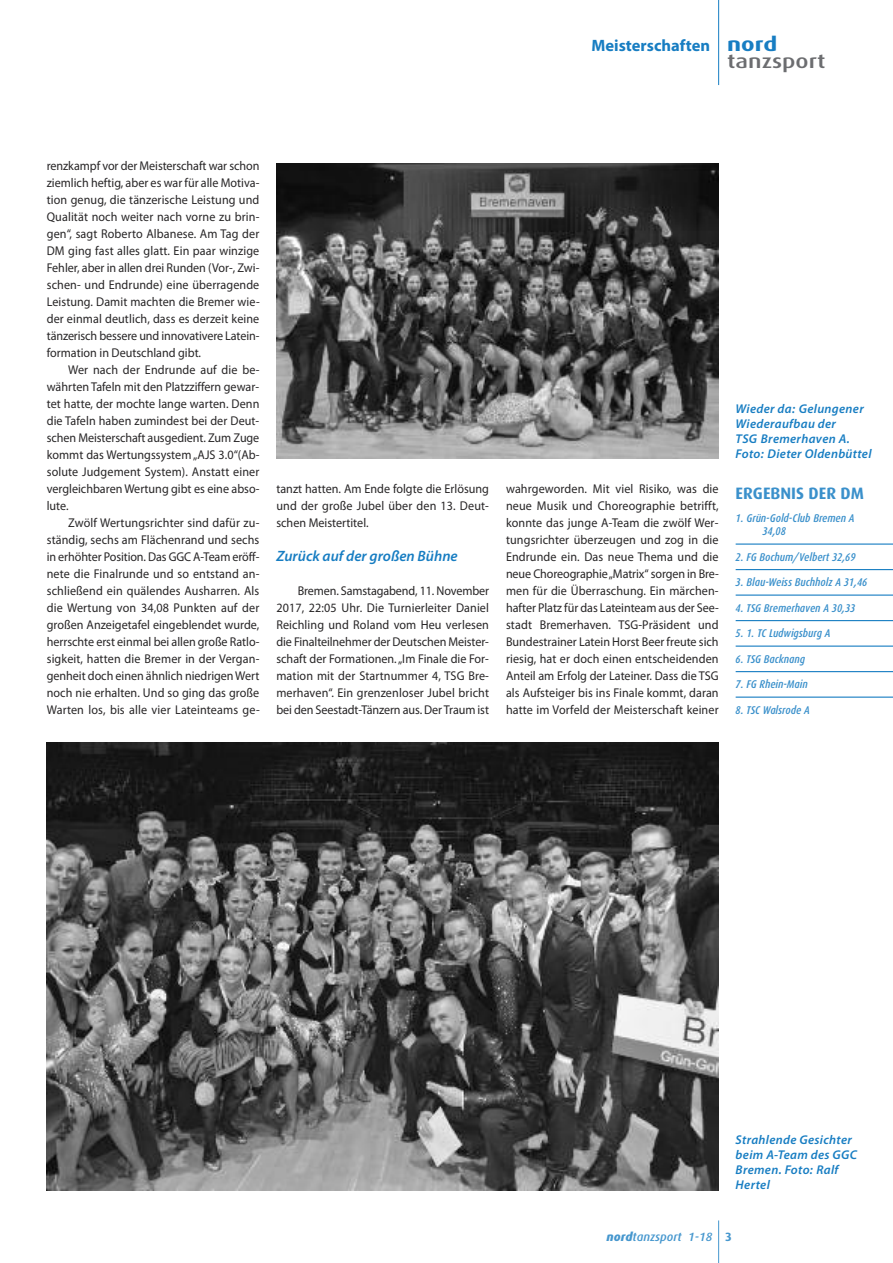
<style>
.page{position:relative;width:893px;height:1263px;background:#fff}
.page>*{position:absolute;margin:0;border:0;box-sizing:border-box;transform-origin:0 0}
.t1{font:500 19.5px "Dax";color:#6c6d70;scale:1.25 1}
.t2{font:700 19.5px "Dax";color:#177dc2;scale:1.25 1}
.t3{font:700 16.5px "Myriad Pro";color:#177dc2}
.t4{font:700 16.5px "Dax";color:#3a90cb}
.t5{font:italic 600 15px "Myriad Pro";color:#177dc2}
.t6{font:12.75px/17px "Myriad Pro";color:#272526;text-align:justify;scale:.95 1}
.t7{font:italic 600 12.75px/14.9px "Myriad Pro";letter-spacing:.025em;color:#177dc2}
.t8{font:italic 500 12px "Dax";color:#4697ce}
.t9{font:italic 500 11.25px/12.8px "Dax Condensed";color:#3a90cb}
.s1{font-weight:800}
.s2{font-weight:700;font-style:normal}
</style>
<div class="page">
<hr style="left:718px;top:1220px;width:1px;height:43px;background:#4697ce">
<hr style="left:718px;top:0;width:1px;height:85px;background:#177dc2">
<hr style="left:736px;top:543px;width:157px;height:2px;background:#177dc2">
<hr style="left:736px;top:569px;width:157px;height:1px;background:#177dc2">
<hr style="left:736px;top:594px;width:157px;height:2px;background:#177dc2">
<hr style="left:736px;top:620px;width:157px;height:1px;background:#177dc2">
<hr style="left:736px;top:645px;width:157px;height:2px;background:#177dc2">
<hr style="left:736px;top:671px;width:157px;height:1px;background:#177dc2">
<hr style="left:736px;top:696px;width:157px;height:2px;background:#177dc2">
<img style="left:47px;top:743px;width:672px;height:447px">
<img style="left:277px;top:163px;width:441px;height:295px">
<p class="t3" style="left:592px;top:39px;width:120px">Meisterschaften</p>
<h1 class="t2" style="left:727px;top:33px;width:42px">nord</h1>
<h1 class="t1" style="left:727px;top:50px;width:80px">tanzsport</h1>
<p class="t6" style="left:47px;top:158px;width:226px">renzkampf vor der Meisterschaft war schon ziemlich heftig, aber es war für alle Motiva&shy;tion genug, die tänzerische Leistung und Qualität noch weiter nach vorne zu brin&shy;gen“, sagt Roberto Albanese. Am Tag der DM ging fast alles glatt. Ein paar winzige Fehler, aber in allen drei Runden (Vor-, Zwi&shy;schen- und Endrunde) eine überragende Leistung. Damit machten die Bremer wie&shy;der einmal deutlich, dass es derzeit keine tänzerisch bessere und innovativere Latein&shy;formation in Deutschland gibt.</p>
<p class="t6" style="left:47px;top:362px;width:225px;text-indent:21px">Wer nach der Endrunde auf die be&shy;währten Tafeln mit den Platzziffern gewar&shy;tet hatte, der mochte lange warten. Denn die Tafeln haben zumindest bei der Deut&shy;schen Meisterschaft ausgedient. Zum Zuge kommt das Wertungssystem„AJS 3.0“(Ab&shy;solute Judgement System). Anstatt einer vergleichbaren Wertung gibt es eine abso&shy;lute.</p>
<p class="t6" style="left:47px;top:516px;width:226px;text-indent:21px">Zwölf Wertungsrichter sind dafür zu&shy;ständig, sechs am Flächenrand und sechs in erhöhter Position. Das GGC A-Team eröff&shy;nete die Finalrunde und so entstand an&shy;schließend ein quälendes Ausharren. Als die Wertung von 34,08 Punkten auf der großen Anzeigetafel eingeblendet wurde, herrschte erst einmal bei allen große Ratlo&shy;sigkeit, hatten die Bremer in der Vergan&shy;genheit doch einen ähnlich niedrigen Wert noch nie erhalten. Und so ging das große Warten los, bis alle vier Lateinteams ge-</p>
<p class="t6" style="left:276px;top:482px;width:225px">tanzt hatten. Am Ende folgte die Erlösung und der große Jubel über den 13. Deut&shy;schen Meistertitel.</p>
<p class="t5" style="left:276px;top:551px;width:183px">Zurück auf der großen Bühne</p>
<p class="t6" style="left:276px;top:584px;width:225px;text-indent:21px">Bremen. Samstagabend, 11. November 2017, 22:05 Uhr. Die Turnierleiter Daniel Reichling und Roland vom Heu verlesen die Finalteilnehmer der Deutschen Meister&shy;schaft der Formationen.„Im Finale die For&shy;mation mit der Startnummer 4, TSG Bre&shy;merhaven“. Ein grenzenloser Jubel bricht bei den Seestadt-Tänzern aus. Der Traum ist</p>
<p class="t6" style="left:506px;top:482px;width:226px">wahrgeworden. Mit viel Risiko, was die neue Musik und Choreographie betrifft, konnte das junge A-Team die zwölf Wer&shy;tungsrichter überzeugen und zog in die Endrunde ein. Das neue Thema und die neue Choreographie„Matrix“ sorgen in Bre&shy;men für die Überraschung. Ein märchen&shy;hafter Platz für das Lateinteam aus der See&shy;stadt Bremerhaven. TSG-Präsident und Bundestrainer Latein Horst Beer freute sich riesig, hat er doch einen entscheidenden Anteil am Erfolg der Lateiner. Dass die TSG als Aufsteiger bis ins Finale kommt, daran hatte im Vorfeld der Meisterschaft keiner</p>
<p class="t7" style="left:736px;top:403px;width:137px">Wieder da: Gelungener<br>Wiederaufbau der<br>TSG Bremerhaven A.<br>Foto: Dieter Oldenbüttel</p>
<p class="t4" style="left:736px;top:484px;width:130px">ERGEBNIS DER DM</p>
<p class="t9" style="left:762px;top:512px;width:94px;text-indent:-27px">1. Grün-Gold-Club Bremen A<br>34,08</p>
<p class="t9" style="left:736px;top:550px;width:121px">2. FG Bochum/Velbert 32,69</p>
<p class="t9" style="left:736px;top:576px;width:133px">3. Blau-Weiss Buchholz A 31,46</p>
<p class="t9" style="left:736px;top:601px;width:121px">4. TSG Bremerhaven A 30,33</p>
<p class="t9" style="left:736px;top:627px;width:96px">5. 1. TC Ludwigsburg A</p>
<p class="t9" style="left:736px;top:652px;width:71px">6. TSG Backnang</p>
<p class="t9" style="left:736px;top:678px;width:74px">7. FG Rhein-Main</p>
<p class="t9" style="left:736px;top:703px;width:76px">8. TSC Walsrode A</p>
<p class="t7" style="left:736px;top:1134px;width:123px">Strahlende Gesichter beim A-Team des GGC<br>Bremen. Foto: Ralf<br>Hertel</p>
<p class="t8" style="left:607px;top:1230px;width:127px"><span class="s1">nord</span>tanzsport 1-18 <span class="s2">3</span></p>
</div>
